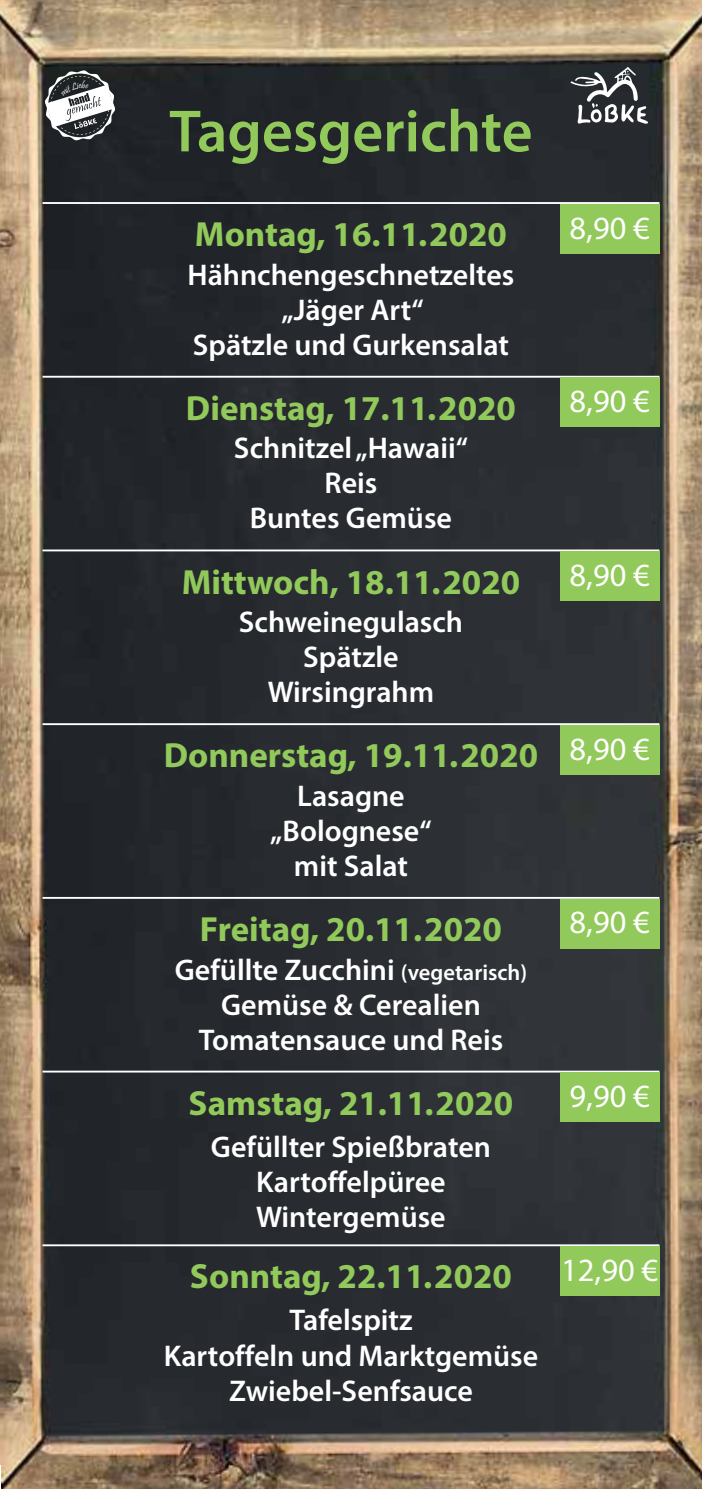
<style>
.page{position:relative;width:702px;height:1489px;background:#fff}
.page>*{position:absolute;margin:0;border:0;box-sizing:border-box;transform-origin:0 0}
.t1{font:600 60px "Myriad Pro";color:#92c95b}
.t2{font:700 35px "Myriad Pro";color:#92c95b}
.t3{font:32.5px "Myriad Pro";color:#fff}
.t4{font:600 30px/35px "Myriad Pro";color:#fff;text-align:center}
.s1{font-size:22.5px}
</style>
<div class="page">
<img style="left:0;top:0;width:702px;height:1488px">
<svg style="left:570px;top:67px;width:78px;height:57px"></svg>
<hr style="left:43px;top:376px;width:616px;height:1px;background:#fff">
<hr style="left:43px;top:202px;width:616px;height:2px;background:#fff">
<hr style="left:43px;top:549px;width:616px;height:2px;background:#fff">
<hr style="left:43px;top:723px;width:616px;height:2px;background:#fff">
<hr style="left:43px;top:896px;width:616px;height:2px;background:#fff">
<hr style="left:43px;top:1070px;width:616px;height:2px;background:#fff">
<hr style="left:43px;top:1244px;width:616px;height:2px;background:#fff">
<div style="left:560px;top:725px;width:99px;height:49px;background:#92c95b"></div>
<div style="left:560px;top:551px;width:99px;height:50px;background:#92c95b"></div>
<div style="left:560px;top:377px;width:99px;height:50px;background:#92c95b"></div>
<div style="left:560px;top:204px;width:99px;height:49px;background:#92c95b"></div>
<div style="left:560px;top:898px;width:99px;height:50px;background:#92c95b"></div>
<div style="left:560px;top:1072px;width:99px;height:49px;background:#92c95b"></div>
<div style="left:560px;top:1246px;width:99px;height:49px;background:#92c95b"></div>
<svg style="left:45px;top:70px;width:70px;height:70px"></svg>
<h1 class="t1" style="left:169px;top:93px;width:365px">Tagesgerichte</h1>
<p class="t2" style="left:195px;top:211px;width:313px">Montag, 16.11.2020</p>
<p class="t4" style="left:187px;top:256px;width:328px">Hähnchengeschnetzeltes „Jäger Art“<br>Spätzle und Gurkensalat</p>
<p class="t2" style="left:186px;top:385px;width:331px">Dienstag, 17.11.2020</p>
<p class="t4" style="left:234px;top:430px;width:235px">Schnitzel „Hawaii“<br>Reis<br>Buntes Gemüse</p>
<p class="t2" style="left:182px;top:559px;width:340px">Mittwoch, 18.11.2020</p>
<p class="t4" style="left:239px;top:603px;width:226px">Schweinegulasch<br>Spätzle<br>Wirsingrahm</p>
<p class="t2" style="left:164px;top:732px;width:376px">Donnerstag, 19.11.2020</p>
<p class="t4" style="left:270px;top:777px;width:163px">Lasagne „Bolognese“ mit Salat</p>
<p class="t2" style="left:200px;top:906px;width:303px">Freitag, 20.11.2020</p>
<p class="t4" style="left:175px;top:951px;width:354px">Gefüllte Zucchini <span class="s1">(vegetarisch)<br></span>Gemüse &amp; Cerealien<br>Tomatensauce und Reis</p>
<p class="t2" style="left:188px;top:1079px;width:326px">Samstag, 21.11.2020</p>
<p class="t4" style="left:211px;top:1128px;width:281px">Gefüllter Spießbraten<br>Kartoffelpüree<br>Wintergemüse</p>
<p class="t2" style="left:190px;top:1253px;width:323px">Sonntag, 22.11.2020</p>
<p class="t4" style="left:164px;top:1301px;width:376px">Tafelspitz<br>Kartoffeln und Marktgemüse<br>Zwiebel-Senfsauce</p>
<p class="t3" style="left:569px;top:208px;width:82px">8,90 €</p>
<p class="t3" style="left:569px;top:381px;width:82px">8,90 €</p>
<p class="t3" style="left:569px;top:555px;width:82px">8,90 €</p>
<p class="t3" style="left:569px;top:728px;width:82px">8,90 €</p>
<p class="t3" style="left:569px;top:902px;width:82px">8,90 €</p>
<p class="t3" style="left:569px;top:1076px;width:82px">9,90 €</p>
<p class="t3" style="left:561px;top:1249px;width:98px">12,90 €</p>
</div>
